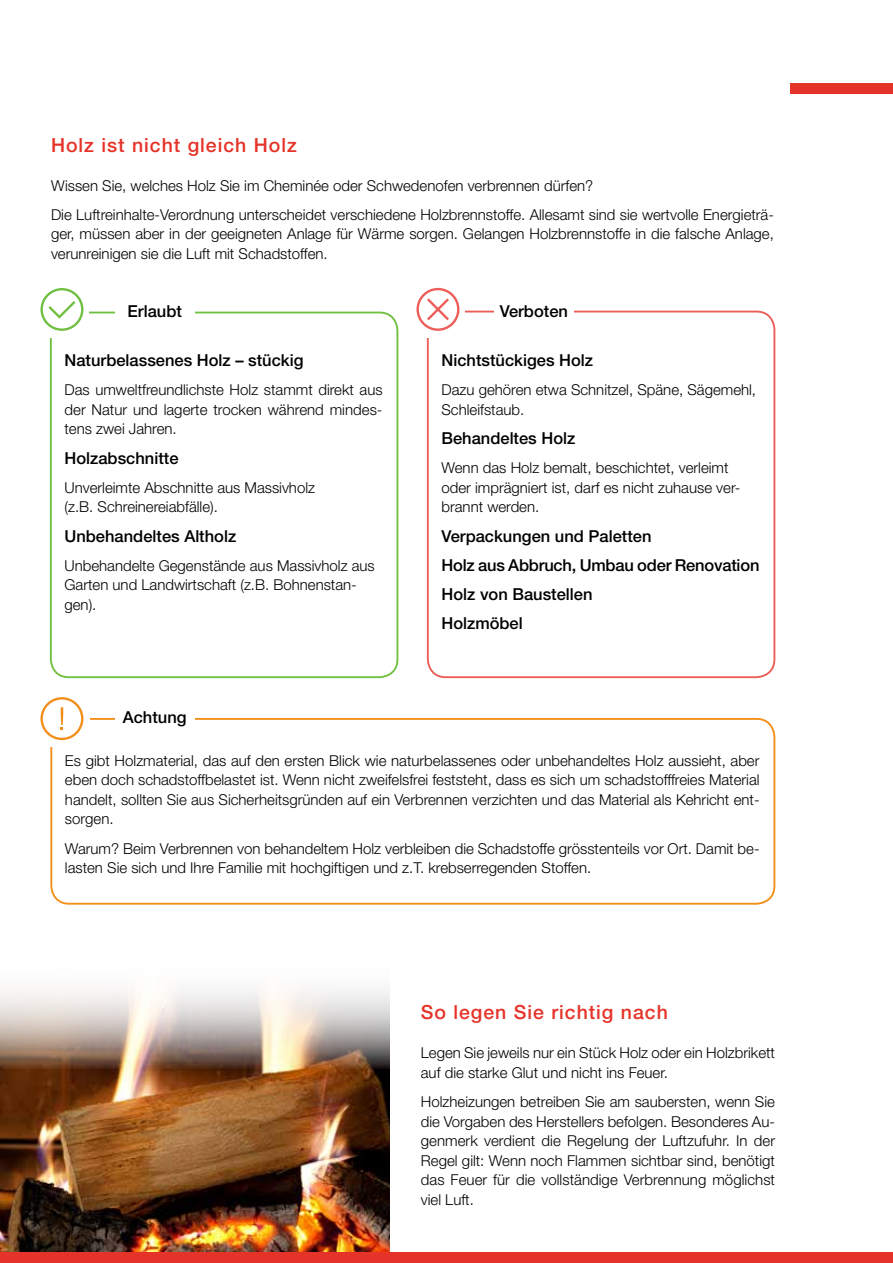
<style>
.page{position:relative;width:893px;height:1263px;background:#fff}
.page>*{position:absolute;margin:0;border:0;box-sizing:border-box;transform-origin:0 0}
.t1{font:500 19.5px "Helvetica Neue";letter-spacing:.05em;color:#e63329}
.t2{font:500 16.5px/29.2px "Helvetica Neue";color:#000}
.t3{font:300 15px/19.5px "Helvetica Neue";color:#000}
</style>
<div class="page">
<img style="left:0;top:1069px;width:389px;height:183px">
<img style="left:0;top:990px;width:390px;height:79px">
<div style="left:0;top:1252px;width:893px;height:11px;background:#e63329"></div>
<div style="left:791px;top:83px;width:102px;height:11px;background:#e63329"></div>
<div style="left:427px;top:311px;width:348px;height:367px;border:2px solid #ec5d57;border-radius:18px"></div>
<div style="left:50px;top:312px;width:348px;height:366px;border:2px solid #70c041;border-radius:18px"></div>
<div style="left:50px;top:718px;width:725px;height:187px;border:2px solid #f38f19;border-radius:18px"></div>
<div style="left:37px;top:288px;width:52px;height:50px;background:#fff"></div>
<div style="left:415px;top:289px;width:50px;height:49px;background:#fff"></div>
<div style="left:39px;top:698px;width:51px;height:49px;background:#fff"></div>
<svg style="left:40px;top:697px;width:43px;height:43px"></svg>
<svg style="left:40px;top:288px;width:43px;height:43px"></svg>
<svg style="left:416px;top:288px;width:43px;height:43px"></svg>
<div style="left:115px;top:304px;width:80px;height:23px;background:#fff"></div>
<div style="left:494px;top:304px;width:80px;height:21px;background:#fff"></div>
<div style="left:115px;top:711px;width:80px;height:21px;background:#fff"></div>
<h1 class="t1" style="left:51px;top:133px;width:247px">Holz ist nicht gleich Holz</h1>
<p class="t3" style="left:51px;top:170px;width:724px;line-height:29.2px">Wissen Sie, welches Holz Sie im Cheminée oder Schwedenofen verbrennen dürfen?<br>Die Luftreinhalte-Verordnung unterscheidet verschiedene Holzbrennstoffe. Allesamt sind sie wertvolle Energieträ-</p>
<p class="t3" style="left:51px;top:224px;width:724px">ger, müssen aber in der geeigneten Anlage für Wärme sorgen. Gelangen Holzbrennstoffe in die falsche Anlage, verunreinigen sie die Luft mit Schadstoffen.</p>
<p class="t2" style="left:128px;top:296px;width:56px">Erlaubt</p>
<p class="t2" style="left:500px;top:296px;width:70px">Verboten</p>
<p class="t2" style="left:65px;top:345px;width:241px">Naturbelassenes Holz – stückig</p>
<p class="t3" style="left:65px;top:380px;width:320px;text-align:justify">Das umweltfreundlichste Holz stammt direkt aus der Natur und lagerte trocken während mindes&shy;tens zwei Jahren.</p>
<p class="t2" style="left:65px;top:443px;width:115px">Holzabschnitte</p>
<p class="t3" style="left:65px;top:477px;width:252px">Unverleimte Abschnitte aus Massivholz (z.B. Schreinereiabfälle).</p>
<p class="t2" style="left:65px;top:521px;width:173px">Unbehandeltes Altholz</p>
<p class="t3" style="left:65px;top:555px;width:312px">Unbehandelte Gegenstände aus Massivholz aus<br>Garten und Landwirtschaft (z.B. Bohnenstan&shy;gen).</p>
<p class="t2" style="left:123px;top:703px;width:65px">Achtung</p>
<p class="t2" style="left:441px;top:345px;width:153px">Nichtstückiges Holz</p>
<p class="t3" style="left:441px;top:380px;width:316px">Dazu gehören etwa Schnitzel, Späne, Sägemehl,<br>Schleifstaub.</p>
<p class="t2" style="left:441px;top:423px;width:135px">Behandeltes Holz</p>
<p class="t3" style="left:441px;top:458px;width:300px">Wenn das Holz bemalt, beschichtet, verleimt oder imprägniert ist, darf es nicht zuhause ver&shy;brannt werden.</p>
<p class="t2" style="left:441px;top:521px;width:319px">Verpackungen und Paletten<br>Holz aus Abbruch, Umbau oder Renovation<br>Holz von Baustellen<br>Holzmöbel</p>
<p class="t3" style="left:65px;top:750px;width:696px;text-align:justify">Es gibt Holzmaterial, das auf den ersten Blick wie naturbelassenes oder unbehandeltes Holz aussieht, aber eben doch schadstoffbelastet ist. Wenn nicht zweifelsfrei feststeht, dass es sich um schadstofffreies Material handelt, sollten Sie aus Sicherheitsgründen auf ein Verbrennen verzichten und das Material als Kehricht ent&shy;sorgen.</p>
<p class="t3" style="left:65px;top:838px;width:696px">Warum? Beim Verbrennen von behandeltem Holz verbleiben die Schadstoffe grösstenteils vor Ort. Damit be&shy;lasten Sie sich und Ihre Familie mit hochgiftigen und z.T. krebserregenden Stoffen.</p>
<h1 class="t1" style="left:421px;top:1001px;width:249px">So legen Sie richtig nach</h1>
<p class="t3" style="left:421px;top:1043px;width:356px">Legen Sie jeweils nur ein Stück Holz oder ein Holzbrikett auf die starke Glut und nicht ins Feuer.</p>
<p class="t3" style="left:421px;top:1092px;width:356px;text-align:justify">Holzheizungen betreiben Sie am saubersten, wenn Sie die Vorgaben des Herstellers befolgen. Besonderes Au&shy;genmerk verdient die Regelung der Luftzufuhr. In der Regel gilt: Wenn noch Flammen sichtbar sind, benötigt das Feuer für die vollständige Verbrennung möglichst viel Luft.</p>
</div>
